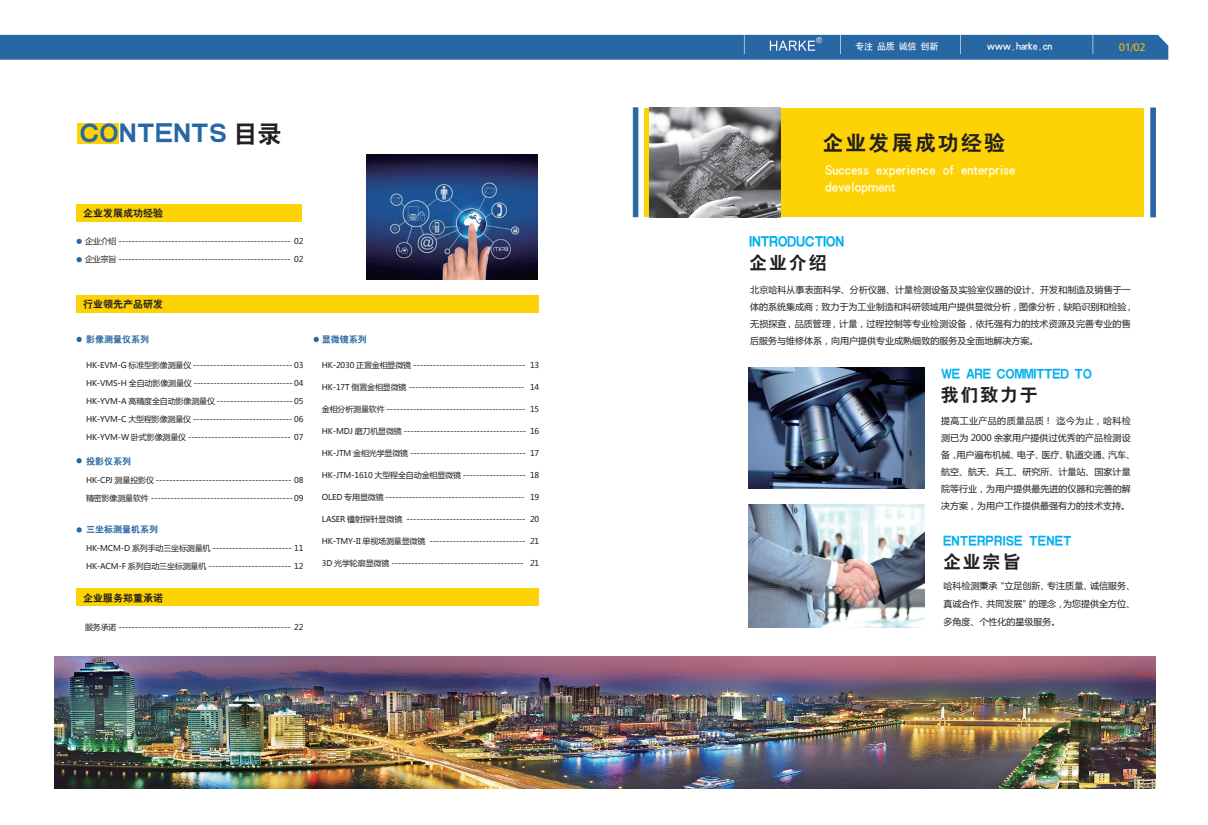
<style>
.page{position:relative;width:1208px;height:825px;background:#fff}
.page>*{position:absolute;margin:0;border:0;box-sizing:border-box;transform-origin:0 0}
.t1{font:27px "H Yb 2 gj";color:#2767a4}
.t2{font:21px "H Yb 2 gj";letter-spacing:.1em;color:#231f20}
.t3{font:18px "H Yb 2 gj";letter-spacing:.1em;color:#231f20}
.t4{font:15px "H Yb 2 gj";letter-spacing:-.04em;color:#00aeef;scale:.91 1}
.t5{font:14px/16.8px "H Yb 1 gj";color:#fff}
.t6{font:14px "H Yb 2 gj";letter-spacing:-.04em;color:#00aeef;scale:.91 1}
.t7{font:14px "H Yb 2 gj";color:#00aeef;scale:.91 1}
.t8{font:11px "H Yb 1 gj";letter-spacing:-.03em;color:#fff}
.t9{font:11px "Humanist 777 BT Roman B";color:#fcb814}
.t10{font:10px "H Yb 2 gj";color:#231f20}
.t11{font:9px/17px "Microsoft Ya Hei";color:#231f20;text-align:justify}
.t12{font:9px "H Yb 2 gj";color:#2767a4}
.t13{font:9px "H Yb 1 gj";letter-spacing:-.03em;color:#fff}
.t14{font:8px "Microsoft Ya Hei";letter-spacing:-.02em;color:#231f20}
.s1{font-size:24px;color:#231f20}
</style>
<div class="page">
<img style="left:0;top:34px;width:1169px;height:26px">
<img style="left:764px;top:35px;width:60px;height:19px">
<div style="left:644px;top:108px;width:499px;height:109px;background:#fed304"></div>
<div style="left:78px;top:123px;width:41px;height:20px;background:#fed304"></div>
<div style="left:77px;top:204px;width:225px;height:18px;background:#fed304"></div>
<div style="left:77px;top:295px;width:462px;height:18px;background:#fed304"></div>
<div style="left:77px;top:588px;width:462px;height:18px;background:#fed304"></div>
<div style="left:633px;top:108px;width:5px;height:109px;background:#2767a4;border:1px solid #2767a4"></div>
<svg style="left:1150px;top:108px;width:5px;height:109px"></svg>
<img style="left:748px;top:367px;width:177px;height:121px">
<img style="left:366px;top:154px;width:171px;height:125px">
<img style="left:649px;top:107px;width:131px;height:111px">
<img style="left:748px;top:505px;width:177px;height:122px">
<img style="left:55px;top:657px;width:1100px;height:131px">
<svg style="left:77px;top:239px;width:5px;height:5px"></svg>
<svg style="left:77px;top:257px;width:5px;height:5px"></svg>
<svg style="left:77px;top:337px;width:5px;height:5px"></svg>
<svg style="left:77px;top:458px;width:5px;height:5px"></svg>
<svg style="left:77px;top:527px;width:5px;height:5px"></svg>
<svg style="left:314px;top:337px;width:5px;height:5px"></svg>
<h1 class="t1" style="left:79px;top:122px;width:203px">CONTENTS <span class="s1">目录</span></h1>
<p class="t10" style="left:83px;top:208px;width:81px">企业发展成功经验</p>
<p class="t14" style="left:85px;top:236px;width:207px">企业介绍 ----------------------------------------------------</p>
<p class="t14" style="left:85px;top:254px;width:207px">企业宗旨 ----------------------------------------------------</p>
<p class="t14" style="left:294px;top:236px;width:11px">02</p>
<p class="t14" style="left:294px;top:254px;width:11px">02</p>
<p class="t10" style="left:83px;top:299px;width:81px">行业领先产品研发</p>
<p class="t12" style="left:86px;top:335px;width:64px">影像测量仪系列</p>
<p class="t12" style="left:322px;top:335px;width:46px">显微镜系列</p>
<p class="t14" style="left:86px;top:360px;width:219px">HK-EVM-G 标准型影像测量仪 ------------------------------ 03</p>
<p class="t14" style="left:86px;top:378px;width:219px">HK-VMS-H 全自动影像测量仪 ------------------------------ 04</p>
<p class="t14" style="left:86px;top:396px;width:219px">HK-YVM-A 高精度全自动影像测量仪 ----------------------- 05</p>
<p class="t14" style="left:86px;top:414px;width:219px">HK-YVM-C 大型程影像测量仪 ------------------------------ 06</p>
<p class="t14" style="left:86px;top:432px;width:219px">HK-YVM-W 卧式影像测量仪 ------------------------------- 07</p>
<p class="t12" style="left:86px;top:456px;width:46px">投影仪系列</p>
<p class="t14" style="left:86px;top:475px;width:219px">HK-CPJ 测量投影仪 ----------------------------------------- 08</p>
<p class="t14" style="left:86px;top:493px;width:219px">精密影像测量软件 ------------------------------------------- 09</p>
<p class="t12" style="left:86px;top:524px;width:73px">三坐标测量机系列</p>
<p class="t14" style="left:86px;top:543px;width:219px">HK-MCM-D 系列手动三坐标测量机 ------------------------ 11</p>
<p class="t14" style="left:86px;top:561px;width:219px">HK-ACM-F 系列自动三坐标测量机 ------------------------- 12</p>
<p class="t10" style="left:83px;top:592px;width:81px">企业服务郑重承诺</p>
<p class="t14" style="left:85px;top:621px;width:207px">服务承诺 ----------------------------------------------------</p>
<p class="t14" style="left:294px;top:621px;width:11px">22</p>
<p class="t14" style="left:322px;top:360px;width:205px">HK-2030 正置金相显微镜 ----------------------------------</p>
<p class="t14" style="left:322px;top:382px;width:204px">HK-17T 倒置金相显微镜 -----------------------------------</p>
<p class="t14" style="left:322px;top:404px;width:205px">金相分析测量软件 ------------------------------------------</p>
<p class="t14" style="left:322px;top:426px;width:206px">HK-MDJ 磨刀机显微镜 -------------------------------------</p>
<p class="t14" style="left:322px;top:448px;width:206px">HK-JTM 金相光学显微镜 -----------------------------------</p>
<p class="t14" style="left:322px;top:470px;width:205px">HK-JTM-1610 大型程全自动金相显微镜 -------------------</p>
<p class="t14" style="left:322px;top:492px;width:204px">OLED 专用显微镜 ------------------------------------------</p>
<p class="t14" style="left:322px;top:514px;width:205px">LASER 镭射探针显微镜 ------------------------------------</p>
<p class="t14" style="left:322px;top:536px;width:205px">HK-TMY-II 单视场测量显微镜 -----------------------------</p>
<p class="t14" style="left:322px;top:558px;width:203px">3D 光学轮廓显微镜 ----------------------------------------</p>
<p class="t14" style="left:530px;top:360px;width:11px">13</p>
<p class="t14" style="left:530px;top:382px;width:11px">14</p>
<p class="t14" style="left:530px;top:404px;width:11px">15</p>
<p class="t14" style="left:530px;top:426px;width:11px">16</p>
<p class="t14" style="left:530px;top:448px;width:11px">17</p>
<p class="t14" style="left:530px;top:470px;width:11px">18</p>
<p class="t14" style="left:530px;top:492px;width:11px">19</p>
<p class="t14" style="left:530px;top:514px;width:11px">20</p>
<p class="t14" style="left:530px;top:536px;width:11px">21</p>
<p class="t14" style="left:530px;top:558px;width:11px">21</p>
<p class="t13" style="left:855px;top:41px;width:84px">专注 品质 诚信 创新</p>
<h3 class="t8" style="left:986px;top:41px;width:67px">www.harke.cn</h3>
<h3 class="t9" style="left:1119px;top:40px;width:28px">01/02</h3>
<h2 class="t2" style="left:822px;top:133px;width:184px">企业发展成功经验</h2>
<h3 class="t5" style="left:825px;top:162px;width:192px">Success experience of enterprise development</h3>
<h3 class="t4" style="left:749px;top:235px;width:106px">INTRODUCTION</h3>
<h3 class="t3" style="left:749px;top:254px;width:79px">企业介绍</h3>
<p class="t11" style="left:750px;top:281px;width:382px">北京哈科从事表面科学、分析仪器、计量检测设备及实验室仪器的设计、开发和制造及销售于一体的系统集成商；致力于为工业制造和科研领域用户提供显微分析，图像分析，缺陷识别和检验 ,无损探查 , 品质管理 , 计量，过程控制等专业检测设备，依托强有力的技术资源及完善专业的售后服务与维修体系，向用户提供专业成熟细致的服务及全面地解决方案。</p>
<h3 class="t6" style="left:940px;top:368px;width:168px">WE ARE COMMITTED TO</h3>
<h3 class="t3" style="left:940px;top:385px;width:99px">我们致力于</h3>
<p class="t11" style="left:941px;top:412px;width:195px;text-align:left">提高工业产品的质量品质！ 迄今为止，哈科检测已为 2000 余家用户提供过优秀的产品检测设备，用户遍布机械、电子、医疗、轨道交通、汽车、航空、航天、兵工、研究所、计量站、国家计量院等行业，为用户提供最先进的仪器和完善的解决方案，为用户工作提供最强有力的技术支持。</p>
<h3 class="t7" style="left:943px;top:534px;width:143px">ENTERPRISE TENET</h3>
<h3 class="t3" style="left:943px;top:552px;width:79px">企业宗旨</h3>
<p class="t11" style="left:943px;top:577px;width:193px;line-height:18px">哈科检测秉承“立足创新、专注质量、诚信服务、真诚合作、共同发展”的理念，为您提供全方位、多角度、个性化的星级服务。</p>
</div>
